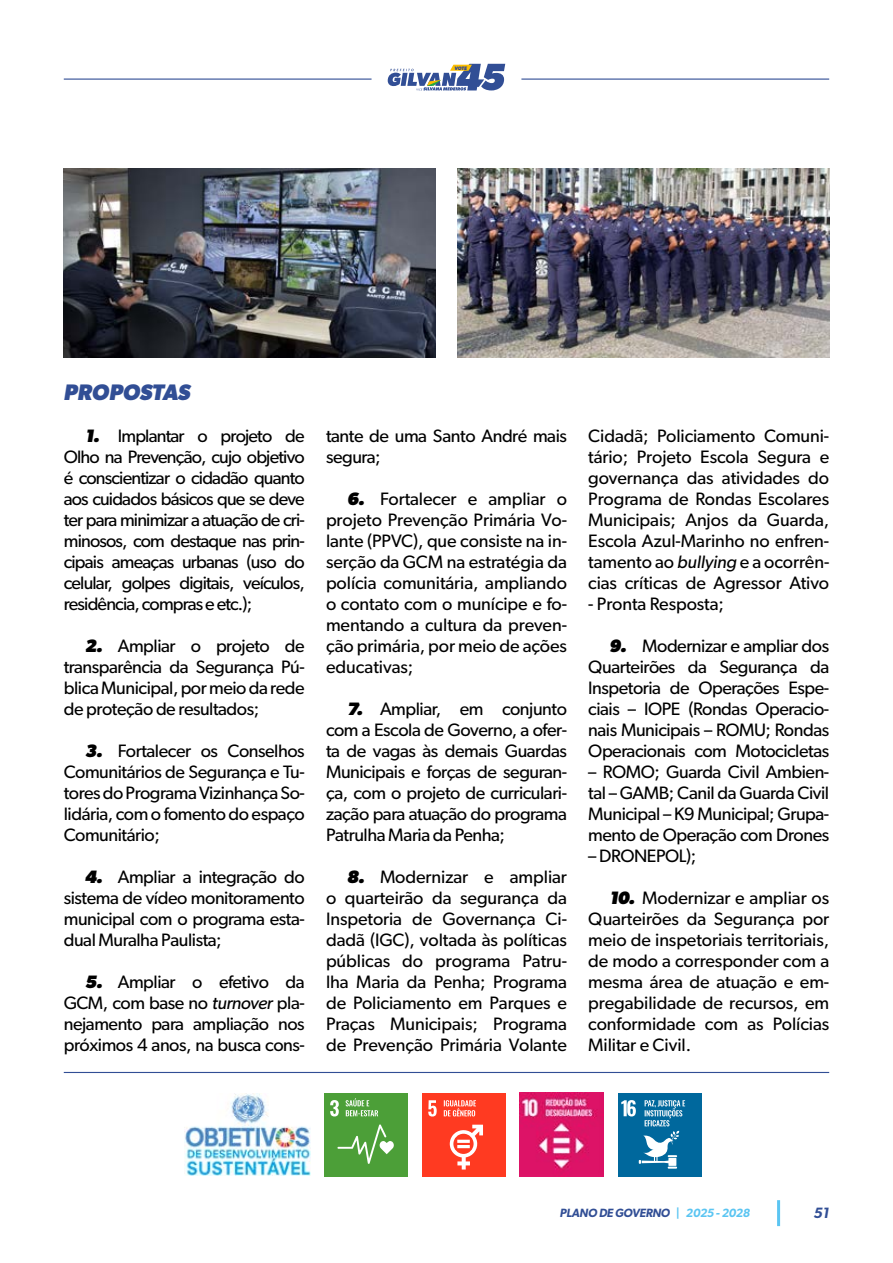
<style>
.page{position:relative;width:893px;height:1263px;background:#fff}
.page>*{position:absolute;margin:0;border:0;box-sizing:border-box;transform-origin:0 0}
.t1{font:italic 700 22.5px "Gibson";letter-spacing:-.005em;color:#314e95}
.t2{font:18px/21px "Gibson";letter-spacing:-.025em;color:#000;text-align:justify}
.t3{font:18px "Gibson";letter-spacing:-.005em;color:#000}
.t4{font:italic 600 15px "Gibson";color:#314e95}
.t5{font:italic 600 12px "Gibson";letter-spacing:-.02em;color:#314e95}
.t6{font:italic 700 4.95px "Gibson";color:#2b4496}
.s1{font-weight:800;font-style:italic}
.s2{font-style:italic}
.s3{color:#5bc5f2}
</style>
<div class="page">
<hr style="left:777px;top:1200px;width:3px;height:26px;background:#5bc5f2">
<svg style="left:388px;top:64px;width:117px;height:26px"></svg>
<hr style="left:64px;top:79px;width:308px;height:1px;background:#314e95">
<hr style="left:521px;top:79px;width:308px;height:1px;background:#314e95">
<hr style="left:64px;top:1072px;width:765px;height:1px;background:#314e95">
<div style="left:422px;top:1093px;width:84px;height:84px;background:#ff3a21"></div>
<svg style="left:428px;top:1100px;width:55px;height:69px"></svg>
<div style="left:618px;top:1093px;width:84px;height:84px;background:#00689d"></div>
<svg style="left:621px;top:1100px;width:64px;height:69px"></svg>
<div style="left:324px;top:1093px;width:83px;height:83px;background:#4c9f38"></div>
<svg style="left:330px;top:1098px;width:64px;height:66px"></svg>
<img style="left:520px;top:1093px;width:84px;height:84px">
<img style="left:184px;top:1094px;width:127px;height:82px">
<img style="left:64px;top:169px;width:372px;height:189px">
<img style="left:457px;top:169px;width:372px;height:189px">
<p class="t6" style="left:454px;top:65px;width:14px">VOTE</p>
<p class="t1" style="left:64px;top:379px;width:128px">PROPOSTAS</p>
<p class="t2" style="left:64px;top:425px;width:242px;text-indent:21px"><span class="s1">1.</span> Implantar o projeto de Olho na Prevenção, cujo objetivo é conscientizar o cidadão quanto aos cuidados básicos que se deve ter para minimizar a atuação de cri&shy;minosos, com destaque nas prin&shy;cipais ameaças urbanas (uso do celular, golpes digitais, veículos, residência, compras e etc.);</p>
<p class="t2" style="left:64px;top:635px;width:242px;text-indent:21px"><span class="s1">2.</span> Ampliar o projeto de transparência da Segurança Pú&shy;blica Municipal, por meio da rede de proteção de resultados;</p>
<p class="t2" style="left:64px;top:740px;width:242px;text-indent:21px"><span class="s1">3.</span> Fortalecer os Conselhos Comunitários de Segurança e Tu&shy;tores do Programa Vizinhança So&shy;lidária, com o fomento do espaço Comunitário;</p>
<p class="t2" style="left:64px;top:866px;width:242px;text-indent:21px"><span class="s1">4.</span> Ampliar a integração do sistema de vídeo monitoramento municipal com o programa esta&shy;dual Muralha Paulista;</p>
<p class="t2" style="left:64px;top:971px;width:242px;text-indent:21px"><span class="s1">5.</span> Ampliar o efetivo da GCM, com base no <span class="s2">turnover</span> pla&shy;nejamento para ampliação nos próximos 4 anos, na busca cons-</p>
<p class="t2" style="left:326px;top:425px;width:242px">tante de uma Santo André mais segura;</p>
<p class="t2" style="left:326px;top:488px;width:242px;text-indent:21px"><span class="s1">6.</span> Fortalecer e ampliar o projeto Prevenção Primária Vo&shy;lante (PPVC), que consiste na in&shy;serção da GCM na estratégia da polícia comunitária, ampliando o contato com o munícipe e fo&shy;mentando a cultura da preven&shy;ção primária, por meio de ações educativas;</p>
<p class="t2" style="left:326px;top:698px;width:242px;text-indent:21px"><span class="s1">7.</span> Ampliar, em conjunto com a Escola de Governo, a ofer&shy;ta de vagas às demais Guardas Municipais e forças de seguran&shy;ça, com o projeto de curriculari&shy;zação para atuação do programa Patrulha Maria da Penha;</p>
<p class="t2" style="left:326px;top:866px;width:242px;text-indent:21px"><span class="s1">8.</span> Modernizar e ampliar o quarteirão da segurança da Inspetoria de Governança Ci&shy;dadã (IGC), voltada às políticas públicas do programa Patru&shy;lha Maria da Penha; Programa de Policiamento em Parques e Praças Municipais; Programa de Prevenção Primária Volante</p>
<p class="t2" style="left:588px;top:425px;width:242px">Cidadã; Policiamento Comuni&shy;tário; Projeto Escola Segura e governança das atividades do Programa de Rondas Escolares Municipais; Anjos da Guarda, Escola Azul-Marinho no enfren&shy;tamento ao <span class="s2">bullying</span> e a ocorrên&shy;cias críticas de Agressor Ativo</p>
<p class="t3" style="left:588px;top:593px;width:137px">- Pronta Resposta;</p>
<p class="t2" style="left:588px;top:635px;width:242px;text-indent:21px"><span class="s1">9.</span> Modernizar e ampliar dos Quarteirões da Segurança da Inspetoria de Operações Espe&shy;ciais – IOPE (Rondas Operacio&shy;nais Municipais – ROMU; Rondas Operacionais com Motocicletas</p>
<p class="t2" style="left:588px;top:761px;width:242px">– ROMO; Guarda Civil Ambien&shy;tal – GAMB; Canil da Guarda Civil Municipal – K9 Municipal; Grupa&shy;mento de Operação com Drones</p>
<p class="t2" style="left:588px;top:845px;width:109px">– DRONEPOL);</p>
<p class="t2" style="left:588px;top:887px;width:242px;text-indent:21px"><span class="s1">10.</span> Modernizar e ampliar os Quarteirões da Segurança por meio de inspetoriais territoriais, de modo a corresponder com a mesma área de atuação e em&shy;pregabilidade de recursos, em conformidade com as Polícias Militar e Civil.</p>
<p class="t5" style="left:560px;top:1206px;width:192px">PLANO DE GOVERNO <span class="s3">| 2025 - 2028</span></p>
<p class="t4" style="left:814px;top:1204px;width:17px">51</p>
</div>
